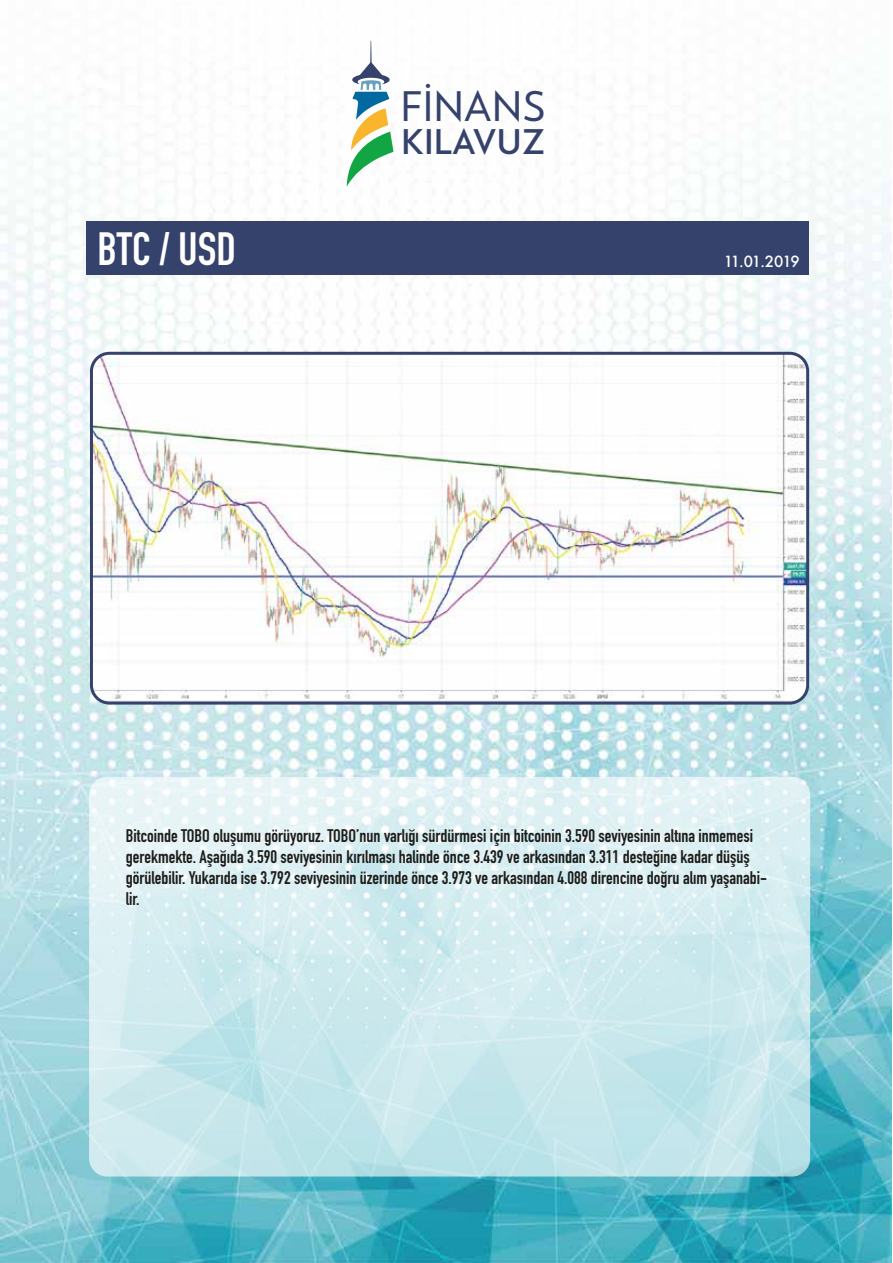
<style>
.page{position:relative;width:893px;height:1263px;background:#fff}
.page>*{position:absolute;margin:0;border:0;box-sizing:border-box;transform-origin:0 0}
.t1{font:700 46.05px "DIN Condensed";color:#fff}
.t2{font:500 40.8px "RNS Miles";color:#35426b}
.t3{font:700 34.05px "RNS Miles";color:#35426b}
.t4{font:700 18px/21px "DIN Condensed";color:#1d1d1b}
.t5{font:500 15px "Futura";letter-spacing:-.075em;color:#fff}
</style>
<div class="page">
<img style="left:0;top:40px;width:891px;height:1223px">
<svg style="left:347px;top:41px;width:46px;height:145px"></svg>
<div style="left:87px;top:221px;width:722px;height:54px;background:#35426b"></div>
<img style="left:91px;top:353px;width:717px;height:350px">
<div style="left:90px;top:352px;width:719px;height:352px;border:3px solid #35426b;border-radius:18px"></div>
<svg style="left:89px;top:777px;width:721px;height:399px;background:#d1ebef"></svg>
<h1 class="t1" style="left:97px;top:218px;width:140px">BTC / USD</h1>
<h2 class="t2" style="left:400px;top:79px;width:147px">FİNANS</h2>
<h3 class="t3" style="left:401px;top:119px;width:145px">KILAVUZ</h3>
<p class="t5" style="left:724px;top:251px;width:77px">11.01.2019</p>
<p class="t4" style="left:126px;top:825px;width:643px">Bitcoinde TOBO oluşumu görüyoruz. TOBO’nun varlığı sürdürmesi için bitcoinin 3.590 seviyesinin altına inmemesi gerekmekte. Aşağıda 3.590 seviyesinin kırılması halinde önce 3.439 ve arkasından 3.311 desteğine kadar düşüş görülebilir. Yukarıda ise 3.792 seviyesinin üzerinde önce 3.973 ve arkasından 4.088 direncine doğru alım yaşanabi&shy;lir.</p>
</div>
